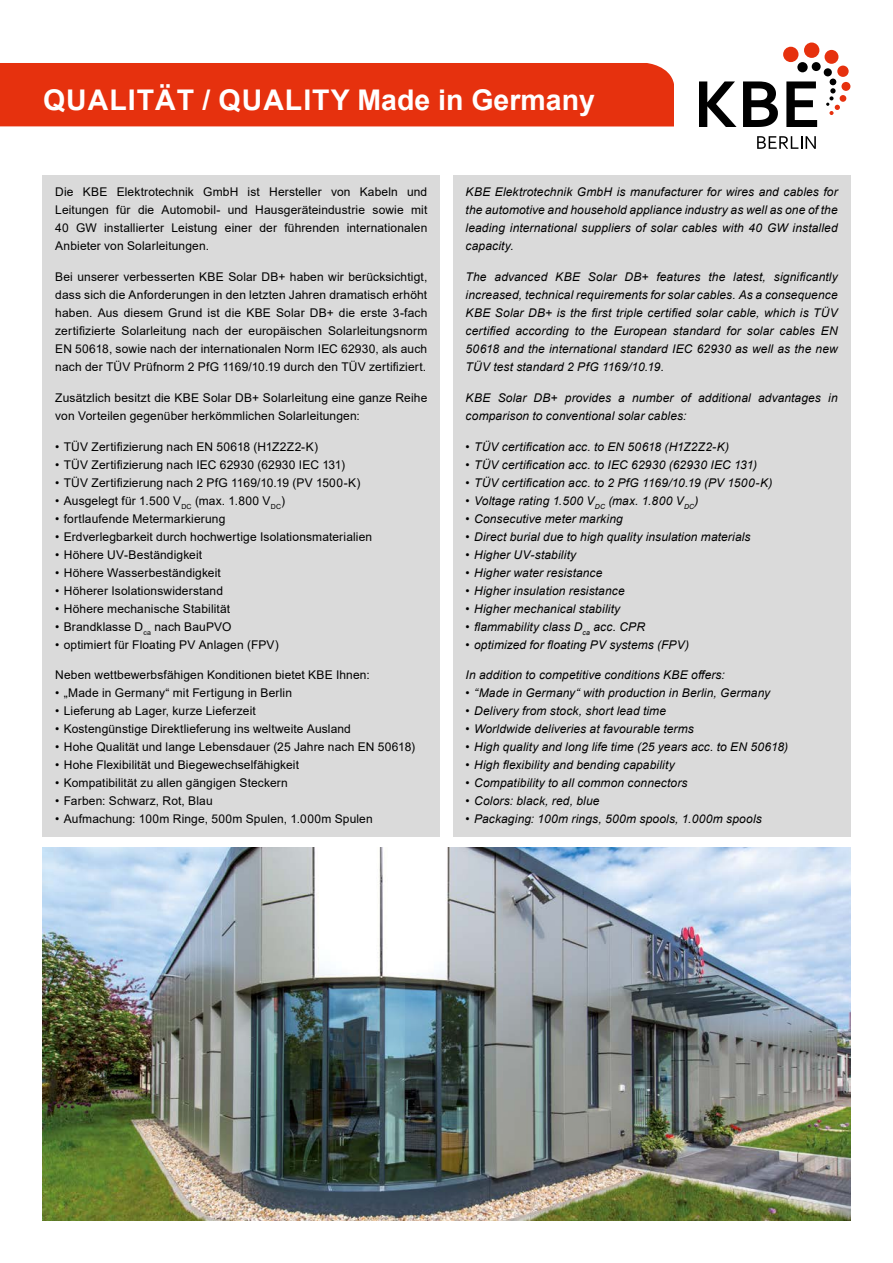
<style>
.page{position:relative;width:893px;height:1263px;background:#fff}
.page>*{position:absolute;margin:0;border:0;box-sizing:border-box;transform-origin:0 0}
.t1{font:700 28.5px "Arial";letter-spacing:.035em;color:#fff}
.t2{font:12px/18px "Arial";letter-spacing:.01em;color:#000;text-align:justify}
.t3{font:italic 12px/18px "Arial";letter-spacing:.015em;color:#000;text-align:justify}
</style>
<div class="page">
<div style="left:0;top:63px;width:674px;height:63px;background:#e6310e"></div>
<img style="left:43px;top:847px;width:807px;height:373px">
<svg style="left:757px;top:136px;width:59px;height:13px"></svg>
<div style="left:783px;top:47px;width:15px;height:15px;background:#e6310e;border-radius:50%"></div>
<div style="left:804px;top:43px;width:15px;height:15px;background:#e6310e;border-radius:50%"></div>
<div style="left:825px;top:50px;width:13px;height:14px;background:#e6310e;border-radius:50%"></div>
<div style="left:837px;top:66px;width:12px;height:11px;background:#e6310e;border-radius:50%"></div>
<div style="left:841px;top:82px;width:9px;height:9px;background:#e6310e;border-radius:50%"></div>
<div style="left:840px;top:95px;width:6px;height:7px;background:#e6310e;border-radius:50%"></div>
<div style="left:812px;top:62px;width:9px;height:9px;background:#000;border-radius:50%"></div>
<div style="left:824px;top:68px;width:8px;height:8px;background:#000;border-radius:50%"></div>
<svg style="left:826px;top:79px;width:14px;height:36px"></svg>
<div style="left:797px;top:62px;width:11px;height:10px;background:#000;border-radius:50%"></div>
<svg style="left:699px;top:81px;width:37px;height:46px"></svg>
<svg style="left:743px;top:81px;width:35px;height:46px"></svg>
<svg style="left:786px;top:81px;width:31px;height:46px"></svg>
<div style="left:43px;top:175px;width:397px;height:661px;background:#dadada"></div>
<div style="left:453px;top:175px;width:397px;height:661px;background:#dadada"></div>
<h1 class="t1" style="left:43px;top:80px;width:553px">QUALITÄT / QUALITY Made in Germany</h1>
<p class="t2" style="left:55px;top:183px;width:374px">Die KBE Elektrotechnik GmbH ist Hersteller von Kabeln und Leitungen für die Automobil- und Hausgeräteindustrie sowie mit 40 GW installierter Leistung einer der führenden internationalen Anbieter von Solarleitungen.</p>
<p class="t2" style="left:55px;top:268px;width:374px">Bei unserer verbesserten KBE Solar DB+ haben wir berücksichtigt, dass sich die Anforderungen in den letzten Jahren dramatisch erhöht haben. Aus diesem Grund ist die KBE Solar DB+ die erste 3-fach zertifizierte Solarleitung nach der europäischen Solarleitungsnorm EN 50618, sowie nach der internationalen Norm IEC 62930, als auch nach der TÜV Prüfnorm 2 PfG 1169/10.19 durch den TÜV zertifiziert.</p>
<p class="t2" style="left:55px;top:389px;width:374px">Zusätzlich besitzt die KBE Solar DB+ Solarleitung eine ganze Reihe von Vorteilen gegenüber herkömmlichen Solarleitungen:</p>
<p class="t2" style="left:55px;top:437px;width:264px">• TÜV Zertifizierung nach EN 50618 (H1Z2Z2-K)</p>
<p class="t2" style="left:55px;top:455px;width:291px">• TÜV Zertifizierung nach IEC 62930 (62930 IEC 131)</p>
<p class="t2" style="left:55px;top:473px;width:307px">• TÜV Zertifizierung nach 2 PfG 1169/10.19 (PV 1500-K)</p>
<p class="t2" style="left:55px;top:491px;width:231px">• Ausgelegt für 1.500 V<sub>DC</sub> (max. 1.800 V<sub>DC</sub>)</p>
<p class="t2" style="left:55px;top:509px;width:172px">• fortlaufende Metermarkierung</p>
<p class="t2" style="left:55px;top:527px;width:318px">• Erdverlegbarkeit durch hochwertige Isolationsmaterialien</p>
<p class="t2" style="left:55px;top:545px;width:148px">• Höhere UV-Beständigkeit</p>
<p class="t2" style="left:55px;top:563px;width:167px">• Höhere Wasserbeständigkeit</p>
<p class="t2" style="left:55px;top:581px;width:169px">• Höherer Isolationswiderstand</p>
<p class="t2" style="left:55px;top:599px;width:176px">• Höhere mechanische Stabilität</p>
<p class="t2" style="left:55px;top:617px;width:178px">• Brandklasse D<sub>ca</sub> nach BauPVO</p>
<p class="t2" style="left:55px;top:635px;width:225px">• optimiert für Floating PV Anlagen (FPV)</p>
<p class="t2" style="left:55px;top:666px;width:316px">Neben wettbewerbsfähigen Konditionen bietet KBE Ihnen:</p>
<p class="t2" style="left:55px;top:684px;width:238px">• „Made in Germany“ mit Fertigung in Berlin</p>
<p class="t2" style="left:55px;top:702px;width:202px">• Lieferung ab Lager, kurze Lieferzeit</p>
<p class="t2" style="left:55px;top:720px;width:297px">• Kostengünstige Direktlieferung ins weltweite Ausland</p>
<p class="t2" style="left:55px;top:738px;width:361px">• Hohe Qualität und lange Lebensdauer (25 Jahre nach EN 50618)</p>
<p class="t2" style="left:55px;top:756px;width:245px">• Hohe Flexibilität und Biegewechselfähigkeit</p>
<p class="t2" style="left:55px;top:774px;width:234px">• Kompatibilität zu allen gängigen Steckern</p>
<p class="t2" style="left:55px;top:792px;width:159px">• Farben: Schwarz, Rot, Blau</p>
<p class="t2" style="left:55px;top:810px;width:319px">• Aufmachung: 100m Ringe, 500m Spulen, 1.000m Spulen</p>
<p class="t3" style="left:466px;top:183px;width:374px">KBE Elektrotechnik GmbH is manufacturer for wires and cables for the automotive and household appliance industry as well as one of the leading international suppliers of solar cables with 40 GW installed capacity.</p>
<p class="t3" style="left:466px;top:268px;width:374px">The advanced KBE Solar DB+ features the latest, significantly increased, technical requirements for solar cables. As a consequence KBE Solar DB+ is the first triple certified solar cable, which is TÜV certified according to the European standard for solar cables EN 50618 and the international standard IEC 62930 as well as the new TÜV test standard 2 PfG 1169/10.19.</p>
<p class="t3" style="left:466px;top:389px;width:374px">KBE Solar DB+ provides a number of additional advantages in comparison to conventional solar cables:</p>
<p class="t3" style="left:466px;top:437px;width:265px">• TÜV certification acc. to EN 50618 (H1Z2Z2-K)</p>
<p class="t3" style="left:466px;top:455px;width:293px">• TÜV certification acc. to IEC 62930 (62930 IEC 131)</p>
<p class="t3" style="left:466px;top:473px;width:308px">• TÜV certification acc. to 2 PfG 1169/10.19 (PV 1500-K)</p>
<p class="t3" style="left:466px;top:491px;width:234px">• Voltage rating 1.500 V<sub>DC</sub> (max. 1.800 V<sub>DC</sub>)</p>
<p class="t3" style="left:466px;top:509px;width:159px">• Consecutive meter marking</p>
<p class="t3" style="left:466px;top:527px;width:286px">• Direct burial due to high quality insulation materials</p>
<p class="t3" style="left:466px;top:545px;width:112px">• Higher UV-stability</p>
<p class="t3" style="left:466px;top:563px;width:138px">• Higher water resistance</p>
<p class="t3" style="left:466px;top:581px;width:161px">• Higher insulation resistance</p>
<p class="t3" style="left:466px;top:599px;width:156px">• Higher mechanical stability</p>
<p class="t3" style="left:466px;top:617px;width:181px">• flammability class D<sub>ca</sub> acc. CPR</p>
<p class="t3" style="left:466px;top:635px;width:225px">• optimized for floating PV systems (FPV)</p>
<p class="t3" style="left:466px;top:666px;width:261px">In addition to competitive conditions KBE offers:</p>
<p class="t3" style="left:466px;top:684px;width:306px">• “Made in Germany“ with production in Berlin, Germany</p>
<p class="t3" style="left:466px;top:702px;width:202px">• Delivery from stock, short lead time</p>
<p class="t3" style="left:466px;top:720px;width:230px">• Worldwide deliveries at favourable terms</p>
<p class="t3" style="left:466px;top:738px;width:324px">• High quality and long life time (25 years acc. to EN 50618)</p>
<p class="t3" style="left:466px;top:756px;width:211px">• High flexibility and bending capability</p>
<p class="t3" style="left:466px;top:774px;width:223px">• Compatibility to all common connectors</p>
<p class="t3" style="left:466px;top:792px;width:135px">• Colors: black, red, blue</p>
<p class="t3" style="left:466px;top:810px;width:298px">• Packaging: 100m rings, 500m spools, 1.000m spools</p>
</div>
